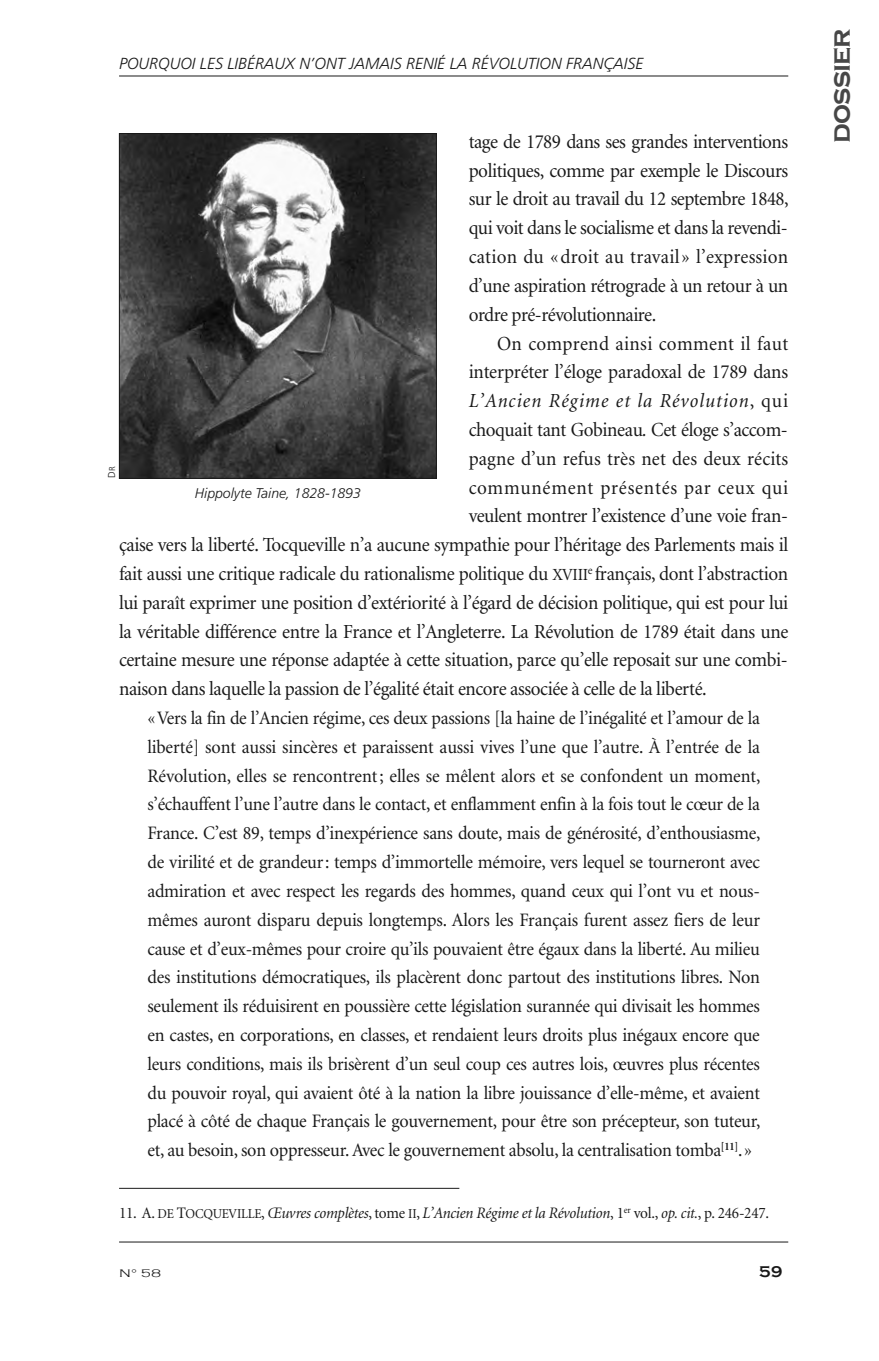
<style>
.page{position:relative;width:879px;height:1361px;background:#fff}
.page>*{position:absolute;margin:0;border:0;box-sizing:border-box;transform-origin:0 0}
.t1{font:700 28px "Copperplate Gothic";letter-spacing:-.03em;color:#474747}
.t2{font:20px/28.8px "Minion";letter-spacing:-.02em;color:#191919;text-align:justify;scale:.95 1}
.t3{font:20px "Minion";letter-spacing:.005em;color:#191919;scale:.95 1}
.t4{font:italic 20px "Minion";letter-spacing:.055em;color:#191919;scale:.95 1}
.t5{font:20px "Minion";letter-spacing:.04em;color:#191919;scale:.95 1}
.t6{font:20px "Minion";letter-spacing:.02em;color:#191919;scale:.95 1}
.t7{font:19px/28.8px "Minion";letter-spacing:-.015em;color:#191919;text-align:justify;scale:.95 1}
.t8{font:italic 16px "Minion";letter-spacing:-.015em;color:#191919;scale:.95 1}
.t9{font:italic 300 16px "Frutiger";color:#191919}
.t10{font:700 16px "Copperplate Gothic";color:#191919}
.t11{font:italic 300 14px "Frutiger";color:#191919}
.t12{font:300 11.2px "Copperplate Gothic";color:#191919;scale:1.25 1}
.t13{font:300 10px "Frutiger";color:#191919}
.s1{font-style:normal}
.s2{font-style:italic}
.s3{font-size:17px}
.s4{font-size:8.4px}
.s5{font-style:normal;font-size:13.6px}
</style>
<div class="page">
<hr style="left:119px;top:76px;width:669px;height:1px;background:#191919">
<hr style="left:119px;top:1188px;width:340px;height:1px;background:#191919">
<hr style="left:119px;top:1241px;width:669px;height:1px;background:#191919">
<img style="left:121px;top:135px;width:314px;height:342px">
<div style="left:119px;top:133px;width:318px;height:346px;border:1px solid #191919"></div>
<p class="t9" style="left:119px;top:57px;width:526px">POURQUOI LES LIBÉRAUX N’ONT JAMAIS RENIÉ LA RÉVOLUTION FRANÇAISE</p>
<p class="t2" style="left:469px;top:129px;width:338px">tage de 1789 dans ses grandes interventions politiques, comme par exemple le Discours sur le droit au travail du 12 septembre 1848, qui voit dans le socialisme et dans la revendi&shy;cation du «droit au travail» l’expression d’une aspiration rétrograde à un retour à un ordre pré-révolutionnaire.</p>
<p class="t6" style="left:497px;top:335px;width:308px">On comprend ainsi comment il faut</p>
<p class="t2" style="left:469px;top:359px;width:338px">interpréter l’éloge paradoxal de 1789 dans</p>
<p class="t4" style="left:469px;top:393px;width:338px">L’Ancien Régime et la Révolution<span class="s1">, qui</span></p>
<p class="t2" style="left:469px;top:417px;width:337px">choquait tant Gobineau<span class="s2">.</span> Cet éloge s’accom-</p>
<p class="t3" style="left:469px;top:450px;width:338px">pagne d’un refus très net des deux récits</p>
<p class="t5" style="left:469px;top:479px;width:338px">communément présentés par ceux qui</p>
<p class="t2" style="left:469px;top:503px;width:338px">veulent montrer l’existence d’une voie fran-</p>
<p class="t2" style="left:119px;top:532px;width:706px">çaise vers la liberté. Tocqueville n’a aucune sympathie pour l’héritage des Parlements mais il</p>
<p class="t2" style="left:119px;top:561px;width:706px">fait aussi une critique radicale du rationalisme politique du <span class="s3">XVIII</span><sup>e</sup> français, dont l’abstraction</p>
<p class="t2" style="left:119px;top:590px;width:706px">lui paraît exprimer une position d’extériorité à l’égard de décision politique, qui est pour lui</p>
<p class="t2" style="left:119px;top:618px;width:706px">la véritable différence entre la France et l’Angleterre. La Révolution de 1789 était dans une</p>
<p class="t2" style="left:119px;top:647px;width:705px">certaine mesure une réponse adaptée à cette situation, parce qu’elle reposait sur une combi-</p>
<p class="t2" style="left:119px;top:676px;width:620px">naison dans laquelle la passion de l’égalité était encore associée à celle de la liberté.</p>
<p class="t7" style="left:147px;top:705px;width:647px">« Vers la fin de l’Ancien régime, ces deux passions [la haine de l’inégalité et l’amour de la liberté] sont aussi sincères et paraissent aussi vives l’une que l’autre. À l’entrée de la Révolution, elles se rencontrent; elles se mêlent alors et se confondent un moment, s’échauffent l’une l’autre dans le contact, et enflamment enfin à la fois tout le cœur de la France. C’est 89, temps d’inexpérience sans doute, mais de générosité, d’enthousiasme, de virilité et de grandeur: temps d’immortelle mémoire, vers lequel se tourneront avec admiration et avec respect les regards des hommes, quand ceux qui l’ont vu et nous&shy;mêmes auront disparu depuis longtemps. Alors les Français furent assez fiers de leur cause et d’eux-mêmes pour croire qu’ils pouvaient être égaux dans la liberté. Au milieu des institutions démocratiques, ils placèrent donc partout des institutions libres. Non seulement ils réduisirent en poussière cette législation surannée qui divisait les hommes en castes, en corporations, en classes, et rendaient leurs droits plus inégaux encore que leurs conditions, mais ils brisèrent d’un seul coup ces autres lois, œuvres plus récentes du pouvoir royal, qui avaient ôté à la nation la libre jouissance d’elle-même, et avaient placé à côté de chaque Français le gouvernement, pour être son précepteur, son tuteur, et, au besoin, son oppresseur. Avec le gouvernement absolu, la centralisation tomba<sup>[11]</sup>. »</p>
<p class="t13" style="left:108px;top:478px;width:13px;rotate:-90deg">D<span class="s4">R</span></p>
<p class="t11" style="left:195px;top:487px;width:167px">Hippolyte Taine, 1828-1893</p>
<p class="t8" style="left:119px;top:1206px;width:686px"><span class="s1">11. A.</span> <span class="s5">DE</span> <span class="s1">T</span><span class="s5">OCQUEVILLE</span><span class="s1">,</span> Œuvres complètes<span class="s1">, tome</span> <span class="s5">II</span><span class="s1">,</span> L’Ancien Régime et la Révolution<span class="s1">, 1</span><sup>er</sup> <span class="s1">vol.,</span> op. cit.<span class="s1">, p. 246-247.</span></p>
<p class="t12" style="left:119px;top:1266px;width:35px">N° 58</p>
<p class="t10" style="left:759px;top:1262px;width:25px">59</p>
<h1 class="t1" style="left:825px;top:143px;width:116px;rotate:-90deg">dossier</h1>
</div>
